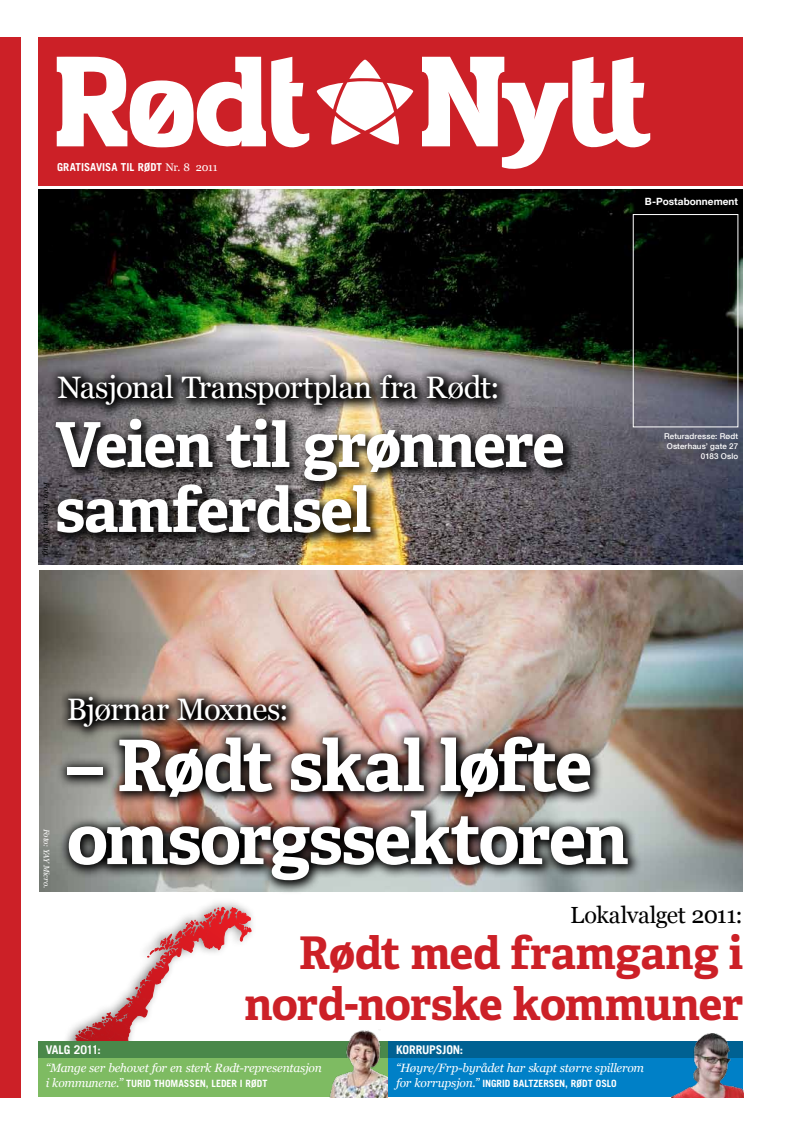
<style>
.page{position:relative;width:794px;height:1134px;background:#fff}
.page>*{position:absolute;margin:0;border:0;box-sizing:border-box;transform-origin:0 0}
.t1{font:700 71px/73px "Adelle Basic";letter-spacing:-.03em;color:#fff}
.t2{font:700 62px/65px "Adelle Basic";letter-spacing:-.025em;color:#fff}
.t3{font:700 45px/51px "Adelle Basic";letter-spacing:-.01em;color:#cc2027;text-align:right}
.t4{font:31px "Georgia";letter-spacing:-.02em;color:#fff}
.t5{font:23.3px "Georgia";letter-spacing:-.025em;color:#000}
.t6{font:italic 12px "Georgia";letter-spacing:-.02em;color:#fff}
.t7{font:700 12px "Trade Gothic LT";letter-spacing:-.015em;color:#fff}
.t8{font:700 11px "Trade Gothic LT";letter-spacing:.005em;color:#fff}
.t9{font:700 10px "Trade Gothic LT Std";color:#fff}
.t10{font:700 10px "Helvetica Neue";letter-spacing:.005em;color:#fff}
.t11{font:500 8px/10px "Helvetica Neue";letter-spacing:.015em;color:#fff;text-align:right}
.t12{font:italic 8px "Georgia";letter-spacing:.005em;color:#000}
.t13{font:italic 8px "Georgia";letter-spacing:-.015em;color:#fff}
.s1{font-family:"Georgia";font-weight:400}
.s2{font-family:"Georgia";font-weight:400;font-style:italic;font-size:12px}
</style>
<div class="page">
<div style="left:38px;top:37px;width:705px;height:148px;background:#cc2027"></div>
<svg style="left:316px;top:60px;width:97px;height:85px"></svg>
<svg style="left:57px;top:57px;width:252px;height:91px"></svg>
<svg style="left:422px;top:57px;width:228px;height:112px"></svg>
<svg style="left:66px;top:996px;width:84px;height:45px"></svg>
<svg style="left:135px;top:907px;width:116px;height:82px"></svg>
<img style="left:38px;top:189px;width:705px;height:375px">
<div style="left:367px;top:1058px;width:376px;height:39px;background:#0080c7"></div>
<div style="left:356px;top:1041px;width:387px;height:17px;background:#006192"></div>
<div style="left:0;top:37px;width:20px;height:1060px;background:#cc2027"></div>
<div style="left:38px;top:1058px;width:349px;height:39px;background:#7ebb62"></div>
<div style="left:38px;top:1041px;width:349px;height:17px;background:#4a884a"></div>
<img style="left:39px;top:571px;width:704px;height:320px">
<div style="left:633px;top:214px;width:105px;height:213px;border:1px solid #fff"></div>
<img style="left:57px;top:726px;width:585px;height:166px">
<div style="left:50px;top:414px;width:526px;height:132px;background:#000;opacity:.86"></div>
<svg style="left:48px;top:365px;width:463px;height:54px;background:#5d5a5b"></svg>
<img style="left:58px;top:687px;width:242px;height:53px">
<img style="left:329px;top:1030px;width:58px;height:67px">
<img style="left:671px;top:1033px;width:72px;height:64px">
<p class="t8" style="left:57px;top:160px;width:162px">GRATISAVISA TIL RØDT <span class="s1">Nr. 8 2011</span></p>
<p class="t10" style="left:645px;top:196px;width:95px">B-Postabonnement</p>
<h3 class="t4" style="left:57px;top:368px;width:444px">Nasjonal Transportplan fra Rødt:</h3>
<h2 class="t2" style="left:55px;top:413px;width:511px">Veien til grønnere samferdsel</h2>
<p class="t12" style="left:52px;top:482px;width:77px;rotate:90deg">Foto: Espen Kjelling.</p>
<p class="t11" style="left:664px;top:431px;width:76px">Returadresse: Rødt<br>Osterhaus’ gate 27<br>0183 Oslo</p>
<p class="t13" style="left:52px;top:829px;width:61px;rotate:90deg">Foto: YAY Micro.</p>
<h3 class="t4" style="left:67px;top:690px;width:223px">Bjørnar Moxnes:</h3>
<h1 class="t1" style="left:67px;top:730px;width:563px">– Rødt skal løfte omsorgssektoren</h1>
<h3 class="t5" style="left:570px;top:901px;width:174px">Lokalvalget 2011:</h3>
<p class="t7" style="left:46px;top:1042px;width:57px">VALG 2011:</p>
<h3 class="t3" style="left:244px;top:928px;width:500px">Rødt med framgang i nord-norske kommuner</h3>
<p class="t7" style="left:396px;top:1042px;width:69px">KORRUPSJON:</p>
<p class="t6" style="left:46px;top:1061px;width:278px">“Mange ser behovet for en sterk Rødt-representasjon</p>
<p class="t9" style="left:46px;top:1078px;width:140px"><span class="s2">i kommunene.”</span> TURID THOMASSEN</p>
<p class="t9" style="left:206px;top:1078px;width:12px">, LEDER</p>
<p class="t9" style="left:240px;top:1078px;width:29px">I RØDT</p>
<p class="t6" style="left:396px;top:1061px;width:249px">“Høyre/Frp-byrådet har skapt større spillerom</p>
<p class="t9" style="left:396px;top:1078px;width:221px"><span class="s2">for korrupsjon.”</span> INGRID BALTZERSEN, RØDT OSLO</p>
</div>
